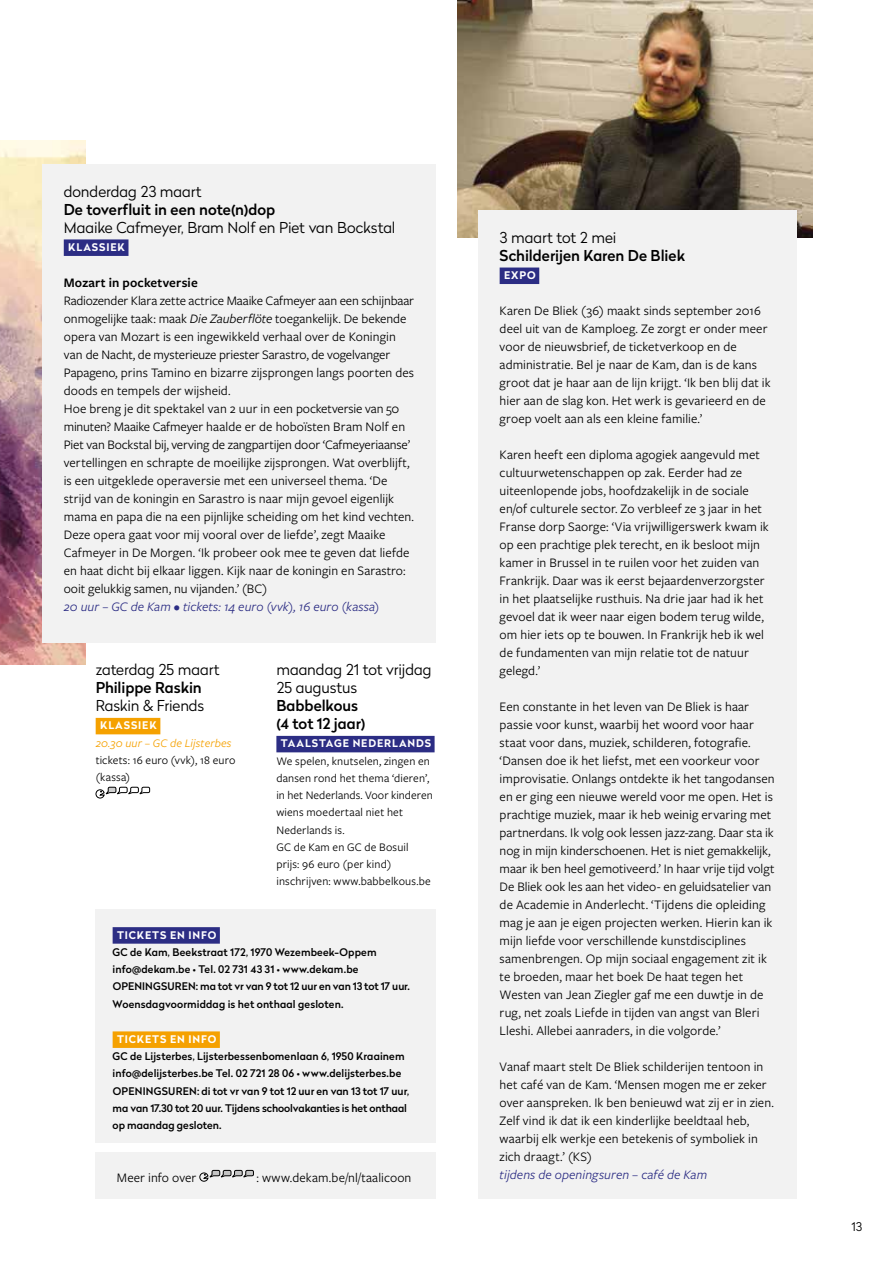
<style>
.page{position:relative;width:893px;height:1263px;background:#fff}
.page>*{position:absolute;margin:0;border:0;box-sizing:border-box;transform-origin:0 0}
.t1{font:300 15px/18px "Radikal";letter-spacing:-.005em;color:#000}
.t2{font:500 15px/18px "Radikal";letter-spacing:-.005em;color:#000}
.t3{font:13.5px/18px "Freight Sans Pro";letter-spacing:.005em;color:#000}
.t4{font:italic 13.5px "Freight Sans Pro";letter-spacing:.005em;color:#2c2d84}
.t5{font:600 13.5px "Freight Sans Pro";letter-spacing:.01em;color:#000}
.t6{font:12px/17.2px "Freight Sans Pro";letter-spacing:.01em;color:#000}
.t7{font:italic 12px "Freight Sans Pro";letter-spacing:.01em;color:#f5a100}
.t8{font:300 12px "Radikal";color:#000}
.t9{font:500 10.5px/17.2px "Radikal";letter-spacing:.01em;color:#000}
.t10{font:700 10.5px "Radikal";letter-spacing:.085em;color:#fff}
.s1{font-style:italic}
</style>
<div class="page">
<img style="left:457px;top:0;width:356px;height:238px">
<div style="left:96px;top:909px;width:340px;height:234px;background:#f2f2f2"></div>
<div style="left:113px;top:927px;width:107px;height:17px;background:#2c2d84"></div>
<div style="left:113px;top:1031px;width:107px;height:17px;background:#f5a100"></div>
<div style="left:96px;top:1152px;width:340px;height:47px;background:#f2f2f2"></div>
<svg style="left:199px;top:1170px;width:55px;height:12px"></svg>
<img style="left:0;top:140px;width:85px;height:524px">
<div style="left:43px;top:164px;width:393px;height:479px;background:#f2f2f2"></div>
<div style="left:64px;top:239px;width:64px;height:17px;background:#2c2d84"></div>
<div style="left:478px;top:210px;width:319px;height:989px;background:#f2f2f2"></div>
<div style="left:500px;top:268px;width:39px;height:16px;background:#2c2d84"></div>
<div style="left:96px;top:718px;width:64px;height:16px;background:#f5a100"></div>
<svg style="left:95px;top:787px;width:55px;height:12px"></svg>
<div style="left:276px;top:736px;width:159px;height:16px;background:#2c2d84"></div>
<p class="t1" style="left:64px;top:182px;width:139px">donderdag 23 maart</p>
<p class="t2" style="left:64px;top:200px;width:213px">De toverfluit in een note(n)dop</p>
<p class="t1" style="left:64px;top:218px;width:333px">Maaike Cafmeyer, Bram Nolf en Piet van Bockstal</p>
<p class="t10" style="left:68px;top:239px;width:58px">KLASSIEK</p>
<p class="t5" style="left:64px;top:273px;width:135px">Mozart in pocketversie</p>
<p class="t3" style="left:64px;top:291px;width:352px">Radiozender Klara zette actrice Maaike Cafmeyer aan een schijnbaar onmogelijke taak: maak <span class="s1">Die Zauberflöte</span> toegankelijk. De bekende opera van Mozart is een ingewikkeld verhaal over de Koningin van de Nacht, de mysterieuze priester Sarastro, de vogelvanger Papageno, prins Tamino en bizarre zijsprongen langs poorten des doods en tempels der wijsheid.<br>Hoe breng je dit spektakel van 2 uur in een pocketversie van 50 minuten? Maaike Cafmeyer haalde er de hoboïsten Bram Nolf en Piet van Bockstal bij, verving de zangpartijen door ‘Cafmeyeriaanse’ vertellingen en schrapte de moeilijke zijsprongen. Wat overblijft, is een uitgeklede operaversie met een universeel thema. ‘De strijd van de koningin en Sarastro is naar mijn gevoel eigenlijk mama en papa die na een pijnlijke scheiding om het kind vechten.<br>Deze opera gaat voor mij vooral over de liefde’, zegt Maaike Cafmeyer in De Morgen. ‘Ik probeer ook mee te geven dat liefde en haat dicht bij elkaar liggen. Kijk naar de koningin en Sarastro: ooit gelukkig samen, nu vijanden.’ (BC)</p>
<p class="t4" style="left:64px;top:598px;width:317px">20 uur – GC de Kam • tickets: 14 euro (vvk), 16 euro (kassa)</p>
<p class="t1" style="left:96px;top:660px;width:125px">zaterdag 25 maart</p>
<p class="t2" style="left:96px;top:678px;width:108px">Philippe Raskin</p>
<p class="t1" style="left:96px;top:696px;width:110px">Raskin &amp; Friends</p>
<p class="t10" style="left:100px;top:718px;width:58px">KLASSIEK</p>
<p class="t7" style="left:96px;top:735px;width:137px">20.30 uur – GC de Lijsterbes</p>
<p class="t6" style="left:96px;top:751px;width:141px">tickets: 16 euro (vvk), 18 euro (kassa)</p>
<p class="t1" style="left:276px;top:660px;width:157px">maandag 21 tot vrijdag<br>25 augustus</p>
<p class="t2" style="left:276px;top:696px;width:90px">Babbelkous (4 tot 12 jaar)</p>
<p class="t10" style="left:281px;top:736px;width:152px">TAALSTAGE NEDERLANDS</p>
<p class="t6" style="left:276px;top:751px;width:158px">We spelen, knutselen, zingen en dansen rond het thema ‘dieren’, in het Nederlands. Voor kinderen wiens moedertaal niet het<br>Nederlands is.<br>GC de Kam en GC de Bosuil prijs: 96 euro (per kind) inschrijven: www.babbelkous.be</p>
<p class="t10" style="left:117px;top:927px;width:101px">TICKETS EN INFO</p>
<p class="t9" style="left:113px;top:943px;width:299px">GC de Kam, Beekstraat 172, 1970 Wezembeek-Oppem info@dekam.be • Tel. 02 731 43 31 • www.dekam.be OPENINGSUREN: ma tot vr van 9 tot 12 uur en van 13 tot 17 uur.<br>Woensdagvoormiddag is het onthaal gesloten.</p>
<p class="t10" style="left:117px;top:1031px;width:101px">TICKETS EN INFO</p>
<p class="t9" style="left:113px;top:1047px;width:298px">GC de Lijsterbes, Lijsterbessenbomenlaan 6, 1950 Kraainem info@delijsterbes.be Tel. 02 721 28 06 • www.delijsterbes.be OPENINGSUREN: di tot vr van 9 tot 12 uur en van 13 tot 17 uur, ma van 17.30 tot 20 uur. Tijdens schoolvakanties is het onthaal op maandag gesloten.</p>
<p class="t3" style="left:117px;top:1167px;width:81px">Meer info over</p>
<p class="t3" style="left:256px;top:1167px;width:156px">: www.dekam.be/nl/taalicoon</p>
<p class="t1" style="left:500px;top:228px;width:118px">3 maart tot 2 mei</p>
<p class="t2" style="left:500px;top:246px;width:187px">Schilderijen Karen De Bliek</p>
<p class="t10" style="left:504px;top:267px;width:33px">EXPO</p>
<p class="t3" style="left:500px;top:301px;width:272px">Karen De Bliek (36) maakt sinds september 2016 deel uit van de Kamploeg. Ze zorgt er onder meer voor de nieuwsbrief, de ticketverkoop en de administratie. Bel je naar de Kam, dan is de kans groot dat je haar aan de lijn krijgt. ‘Ik ben blij dat ik hier aan de slag kon. Het werk is gevarieerd en de groep voelt aan als een kleine familie.’</p>
<p class="t3" style="left:500px;top:445px;width:271px">Karen heeft een diploma agogiek aangevuld met cultuurwetenschappen op zak. Eerder had ze uiteenlopende jobs, hoofdzakelijk in de sociale en/of culturele sector. Zo verbleef ze 3 jaar in het Franse dorp Saorge: ‘Via vrijwilligerswerk kwam ik op een prachtige plek terecht, en ik besloot mijn kamer in Brussel in te ruilen voor het zuiden van Frankrijk. Daar was ik eerst bejaardenverzorgster in het plaatselijke rusthuis. Na drie jaar had ik het gevoel dat ik weer naar eigen bodem terug wilde, om hier iets op te bouwen. In Frankrijk heb ik wel de fundamenten van mijn relatie tot de natuur gelegd.’</p>
<p class="t3" style="left:500px;top:697px;width:277px">Een constante in het leven van De Bliek is haar passie voor kunst, waarbij het woord voor haar staat voor dans, muziek, schilderen, fotografie. ‘Dansen doe ik het liefst, met een voorkeur voor improvisatie. Onlangs ontdekte ik het tangodansen en er ging een nieuwe wereld voor me open. Het is prachtige muziek, maar ik heb weinig ervaring met partnerdans. Ik volg ook lessen jazz-zang. Daar sta ik nog in mijn kinderschoenen. Het is niet gemakkelijk, maar ik ben heel gemotiveerd.’ In haar vrije tijd volgt De Bliek ook les aan het video- en geluidsatelier van de Academie in Anderlecht. ‘Tijdens die opleiding mag je aan je eigen projecten werken. Hierin kan ik mijn liefde voor verschillende kunstdisciplines samenbrengen. Op mijn sociaal engagement zit ik te broeden, maar het boek De haat tegen het Westen van Jean Ziegler gaf me een duwtje in de rug, net zoals Liefde in tijden van angst van Bleri Lleshi. Allebei aanraders, in die volgorde.’</p>
<p class="t3" style="left:500px;top:1057px;width:276px">Vanaf maart stelt De Bliek schilderijen tentoon in het café van de Kam. ‘Mensen mogen me er zeker over aanspreken. Ik ben benieuwd wat zij er in zien.<br>Zelf vind ik dat ik een kinderlijke beeldtaal heb, waarbij elk werkje een betekenis of symboliek in zich draagt.’ (KS)</p>
<p class="t4" style="left:500px;top:1166px;width:209px">tijdens de openingsuren – café de Kam</p>
<p class="t8" style="left:851px;top:1218px;width:12px">13</p>
</div>
